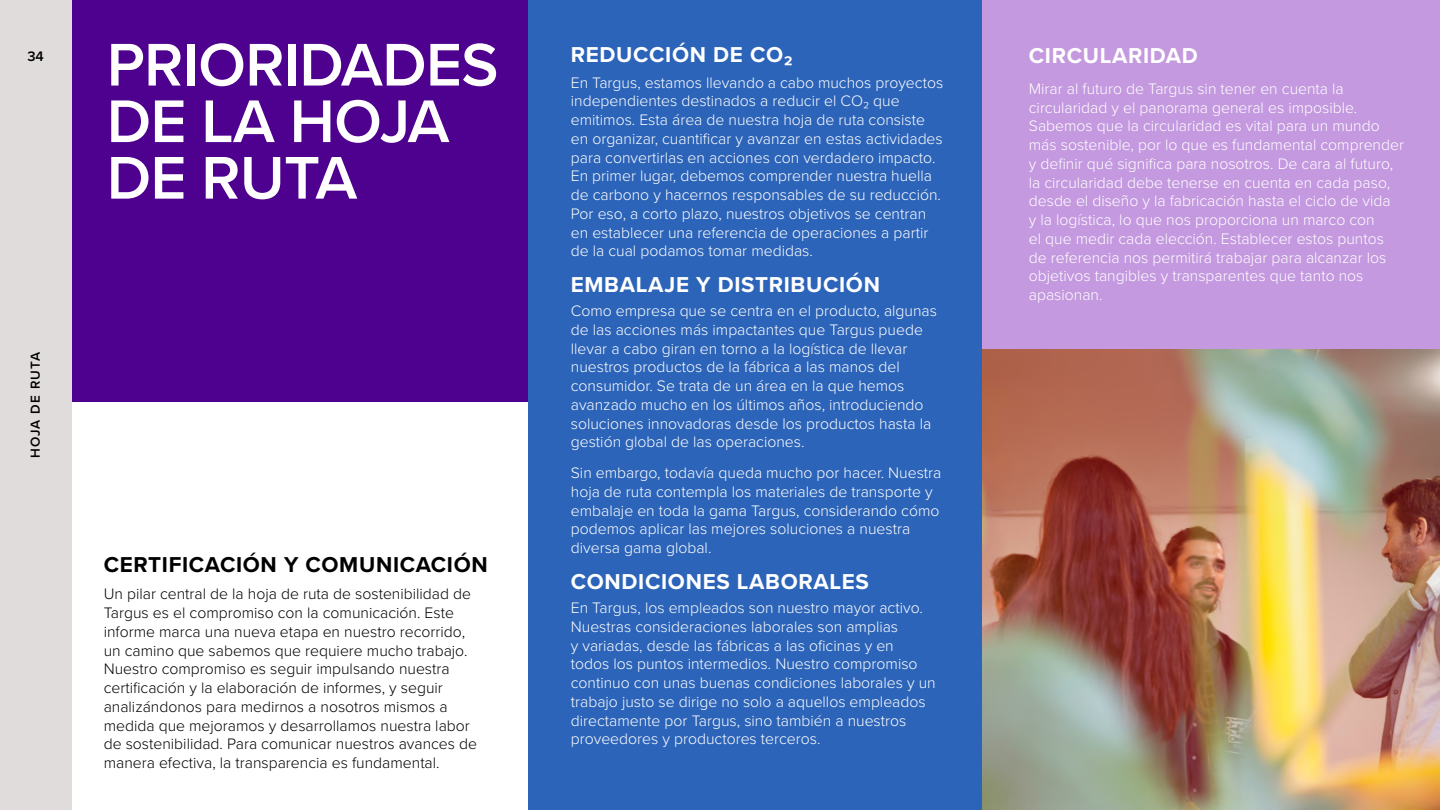
<style>
.page{position:relative;width:1440px;height:810px;background:#fff}
.page>*{position:absolute;margin:0;border:0;box-sizing:border-box;transform-origin:0 0}
.t1{font:600 62.4px/56.6px "Proxima Nova";letter-spacing:-.01em;color:#fff}
.t2{font:700 22.35px "Proxima Nova";letter-spacing:.03em;color:#fff}
.t3{font:700 22.35px "Proxima Nova";letter-spacing:.03em;color:#000}
.t4{font:300 15.75px/18.8px "Proxima Nova";color:#fff}
.t5{font:300 15.75px/18.8px "Proxima Nova";color:#000}
.t6{font:600 14.25px "Proxima Nova";color:#000}
.t7{font:600 13.5px "Proxima Nova";letter-spacing:.09em;color:#000}
.s1{color:#fff}
</style>
<div class="page">
<div style="left:0;top:0;width:72px;height:810px;background:#dfdcdb"></div>
<div style="left:73px;top:0;width:455px;height:402px;background:#4e008e"></div>
<div style="left:528px;top:0;width:455px;height:810px;background:#2c64b9"></div>
<div style="left:982px;top:0;width:458px;height:810px;background:#c499df"></div>
<img style="left:982px;top:350px;width:458px;height:460px">
<p class="t6" style="left:27px;top:45px;width:18px">34</p>
<p class="t7" style="left:25px;top:458px;width:108px;rotate:-90deg">HOJA DE RUTA</p>
<h1 class="t1" style="left:107px;top:35px;width:393px">PRIORIDADES<br>DE LA HOJA<br>DE RUTA</h1>
<h2 class="t3" style="left:104px;top:548px;width:386px">CERTIFICACIÓN Y COMUNICACIÓN</h2>
<p class="t5" style="left:104px;top:584px;width:375px">Un pilar central de la hoja de ruta de sostenibilidad de Targus es el compromiso con la comunicación. Este informe marca una nueva etapa en nuestro recorrido, un camino que sabemos que requiere mucho trabajo.<br>Nuestro compromiso es seguir impulsando nuestra certificación y la elaboración de informes, y seguir analizándonos para medirnos a nosotros mismos a medida que mejoramos y desarrollamos nuestra labor de sostenibilidad. Para comunicar nuestros avances de manera efectiva, la transparencia es fundamental.<span class="s1">Chez</span></p>
<h2 class="t2" style="left:571px;top:38px;width:223px">REDUCCIÓN DE CO₂</h2>
<p class="t4" style="left:571px;top:72px;width:374px">En Targus, estamos llevando a cabo muchos proyectos independientes destinados a reducir el CO₂ que emitimos. Esta área de nuestra hoja de ruta consiste en organizar, cuantificar y avanzar en estas actividades para convertirlas en acciones con verdadero impacto.<br>En primer lugar, debemos comprender nuestra huella de carbono y hacernos responsables de su reducción.<br>Por eso, a corto plazo, nuestros objetivos se centran en establecer una referencia de operaciones a partir de la cual podamos tomar medidas.</p>
<h2 class="t2" style="left:571px;top:268px;width:311px">EMBALAJE Y DISTRIBUCIÓN</h2>
<p class="t4" style="left:571px;top:301px;width:368px">Como empresa que se centra en el producto, algunas de las acciones más impactantes que Targus puede llevar a cabo giran en torno a la logística de llevar nuestros productos de la fábrica a las manos del consumidor. Se trata de un área en la que hemos avanzado mucho en los últimos años, introduciendo soluciones innovadoras desde los productos hasta la gestión global de las operaciones.</p>
<p class="t4" style="left:571px;top:463px;width:372px">Sin embargo, todavía queda mucho por hacer. Nuestra hoja de ruta contempla los materiales de transporte y embalaje en toda la gama Targus, considerando cómo podemos aplicar las mejores soluciones a nuestra diversa gama global.</p>
<h2 class="t2" style="left:571px;top:565px;width:300px">CONDICIONES LABORALES</h2>
<p class="t4" style="left:571px;top:598px;width:366px">En Targus, los empleados son nuestro mayor activo.<br>Nuestras consideraciones laborales son amplias<br>y variadas, desde las fábricas a las oficinas y en todos los puntos intermedios. Nuestro compromiso continuo con unas buenas condiciones laborales y un trabajo justo se dirige no solo a aquellos empleados directamente por Targus, sino también a nuestros proveedores y productores terceros.</p>
<h2 class="t2" style="left:1029px;top:39px;width:170px">CIRCULARIDAD</h2>
<p class="t4" style="left:1029px;top:78px;width:377px">Mirar al futuro de Targus sin tener en cuenta la circularidad y el panorama general es imposible.<br>Sabemos que la circularidad es vital para un mundo más sostenible, por lo que es fundamental comprender y definir qué significa para nosotros. De cara al futuro, la circularidad debe tenerse en cuenta en cada paso, desde el diseño y la fabricación hasta el ciclo de vida<br>y la logística, lo que nos proporciona un marco con<br>el que medir cada elección. Establecer estos puntos de referencia nos permitirá trabajar para alcanzar los objetivos tangibles y transparentes que tanto nos apasionan.</p>
</div>
